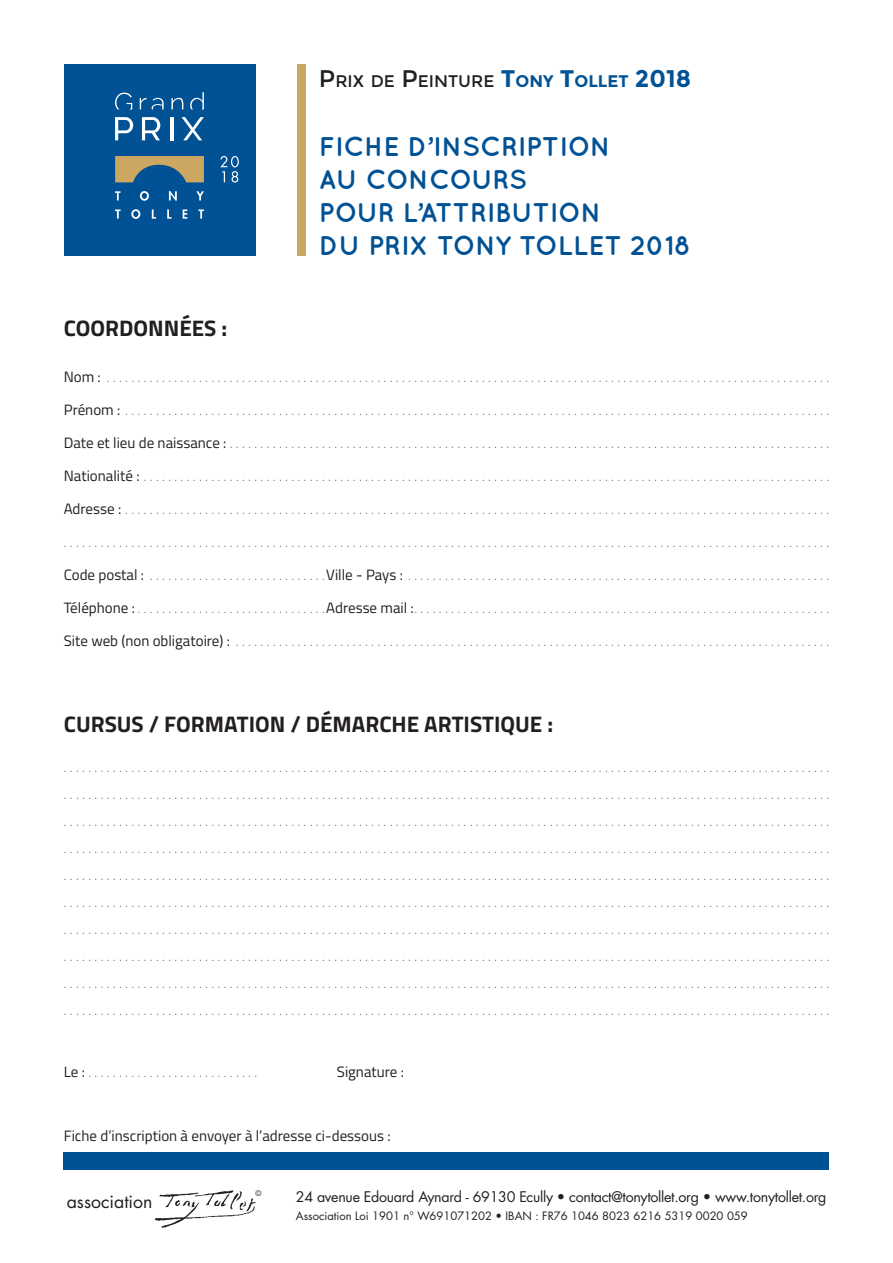
<style>
.page{position:relative;width:893px;height:1263px;background:#fff}
.page>*{position:absolute;margin:0;border:0;box-sizing:border-box;transform-origin:0 0}
.t1{font:700 27px/33px "Quicksand";color:#005295}
.t2{font:700 22.5px "Titillium Web";color:#231f20}
.t3{font:17.7px "Futura";color:#231f20}
.t4{font:16.8px "Montserrat";color:#231f20}
.t5{font:100 15px/27px "Titillium Web";color:#231f20;text-align:justify}
.t6{font:15px "Titillium Web";color:#231f20}
.t7{font:14.25px "Futura";letter-spacing:-.02em;color:#231f20}
.t8{font:11.25px "Futura";color:#231f20}
.t9{font:7.35px "Futura";color:#231f20}
.s1{font-size:24px}
.s2{font-weight:700;font-size:24px;color:#005295}
.s3{font-weight:700;color:#005295}
.s4{font-weight:400}
</style>
<div class="page">
<img style="left:154px;top:1190px;width:102px;height:38px">
<div style="left:64px;top:1152px;width:765px;height:17px;background:#005295"></div>
<div style="left:298px;top:64px;width:8px;height:191px;background:#cca761"></div>
<div style="left:64px;top:64px;width:191px;height:191px;background:#005295"></div>
<svg style="left:115px;top:93px;width:17px;height:16px"></svg>
<svg style="left:140px;top:98px;width:24px;height:11px"></svg>
<svg style="left:171px;top:98px;width:12px;height:11px"></svg>
<svg style="left:190px;top:92px;width:14px;height:17px"></svg>
<svg style="left:142px;top:117px;width:18px;height:23px"></svg>
<hr style="left:170px;top:117px;width:4px;height:23px;background:#fff">
<svg style="left:115px;top:117px;width:18px;height:23px"></svg>
<svg style="left:182px;top:117px;width:22px;height:23px"></svg>
<svg style="left:115px;top:156px;width:89px;height:26px"></svg>
<svg style="left:115px;top:191px;width:6px;height:9px"></svg>
<svg style="left:140px;top:191px;width:9px;height:10px"></svg>
<svg style="left:169px;top:191px;width:8px;height:10px"></svg>
<svg style="left:196px;top:191px;width:8px;height:9px"></svg>
<svg style="left:115px;top:209px;width:6px;height:10px"></svg>
<svg style="left:131px;top:209px;width:9px;height:10px"></svg>
<svg style="left:152px;top:209px;width:4px;height:10px"></svg>
<svg style="left:167px;top:209px;width:4px;height:10px"></svg>
<svg style="left:183px;top:209px;width:4px;height:10px"></svg>
<svg style="left:198px;top:209px;width:6px;height:10px"></svg>
<svg style="left:220px;top:156px;width:19px;height:27px"></svg>
<p class="t4" style="left:319px;top:71px;width:374px"><span class="s1">P</span>RIX DE <span class="s1">P</span>EINTURE <span class="s2">T</span><span class="s3">ONY</span> <span class="s2">T</span><span class="s3">OLLET</span> <span class="s2">2018</span></p>
<h1 class="t1" style="left:319px;top:129px;width:374px">FICHE D’INSCRIPTION<br>AU CONCOURS<br>POUR L’ATTRIBUTION<br>DU PRIX TONY TOLLET 2018</h1>
<h2 class="t2" style="left:64px;top:311px;width:165px">COORDONNÉES :</h2>
<p class="t5" style="left:64px;top:362px;width:761px"><span class="s4">Nom :</span> . . . . . . . . . . . . . . . . . . . . . . . . . . . . . . . . . . . . . . . . . . . . . . . . . . . . . . . . . . . . . . . . . . . . . . . . . . . . . . . . . . . . . . . . . . . . . . . . . . . . . . . . . . . . . . . . . . . . .</p>
<p class="t5" style="left:64px;top:395px;width:761px"><span class="s4">Prénom :</span> . . . . . . . . . . . . . . . . . . . . . . . . . . . . . . . . . . . . . . . . . . . . . . . . . . . . . . . . . . . . . . . . . . . . . . . . . . . . . . . . . . . . . . . . . . . . . . . . . . . . . . . . . . . . . . . . . .</p>
<p class="t5" style="left:64px;top:428px;width:761px"><span class="s4">Date et lieu de naissance :</span> . . . . . . . . . . . . . . . . . . . . . . . . . . . . . . . . . . . . . . . . . . . . . . . . . . . . . . . . . . . . . . . . . . . . . . . . . . . . . . . . . . . . . . . . . . . . . . . . .</p>
<p class="t5" style="left:64px;top:461px;width:761px"><span class="s4">Nationalité :</span> . . . . . . . . . . . . . . . . . . . . . . . . . . . . . . . . . . . . . . . . . . . . . . . . . . . . . . . . . . . . . . . . . . . . . . . . . . . . . . . . . . . . . . . . . . . . . . . . . . . . . . . . . . . . . . .</p>
<p class="t5" style="left:64px;top:494px;width:761px"><span class="s4">Adresse :</span> . . . . . . . . . . . . . . . . . . . . . . . . . . . . . . . . . . . . . . . . . . . . . . . . . . . . . . . . . . . . . . . . . . . . . . . . . . . . . . . . . . . . . . . . . . . . . . . . . . . . . . . . . . . . . . . . . .</p>
<p class="t5" style="left:64px;top:527px;width:765px">.............................................................................................................................</p>
<p class="t5" style="left:64px;top:560px;width:761px"><span class="s4">Code postal :</span> . . . . . . . . . . . . . . . . . . . . . . . . . . . . <span class="s4">Ville - Pays :</span> . . . . . . . . . . . . . . . . . . . . . . . . . . . . . . . . . . . . . . . . . . . . . . . . . . . . . . . . . . . . . . . . . . . .</p>
<p class="t5" style="left:64px;top:593px;width:761px"><span class="s4">Téléphone :</span> . . . . . . . . . . . . . . . . . . . . . . . . . . . . . . <span class="s4">Adresse mail :</span> . . . . . . . . . . . . . . . . . . . . . . . . . . . . . . . . . . . . . . . . . . . . . . . . . . . . . . . . . . . . . . . . . . .</p>
<p class="t5" style="left:64px;top:626px;width:761px"><span class="s4">Site web (non obligatoire) :</span> . . . . . . . . . . . . . . . . . . . . . . . . . . . . . . . . . . . . . . . . . . . . . . . . . . . . . . . . . . . . . . . . . . . . . . . . . . . . . . . . . . . . . . . . . . . . . . . .</p>
<h2 class="t2" style="left:64px;top:707px;width:491px">CURSUS / FORMATION / DÉMARCHE ARTISTIQUE :</h2>
<p class="t5" style="left:64px;top:753px;width:765px">............................................................................................................................. ............................................................................................................................. ............................................................................................................................. ............................................................................................................................. ............................................................................................................................. ............................................................................................................................. ............................................................................................................................. ............................................................................................................................. ............................................................................................................................. .............................................................................................................................</p>
<p class="t5" style="left:64px;top:1057px;width:195px"><span class="s4">Le :</span> . . . . . . . . . . . . . . . . . . . . . . . . . . . .</p>
<p class="t6" style="left:337px;top:1060px;width:69px">Signature :</p>
<p class="t6" style="left:64px;top:1124px;width:328px">Fiche d’inscription à envoyer à l’adresse ci-dessous :</p>
<p class="t3" style="left:67px;top:1189px;width:87px">association</p>
<p class="t9" style="left:255px;top:1188px;width:7px">©</p>
<p class="t7" style="left:296px;top:1187px;width:532px">24 avenue Edouard Aynard - 69130 Ecully • contact@tonytollet.org • www.tonytollet.org</p>
<p class="t8" style="left:296px;top:1208px;width:453px">Association Loi 1901 n° W691071202 • IBAN : FR76 1046 8023 6216 5319 0020 059</p>
</div>
